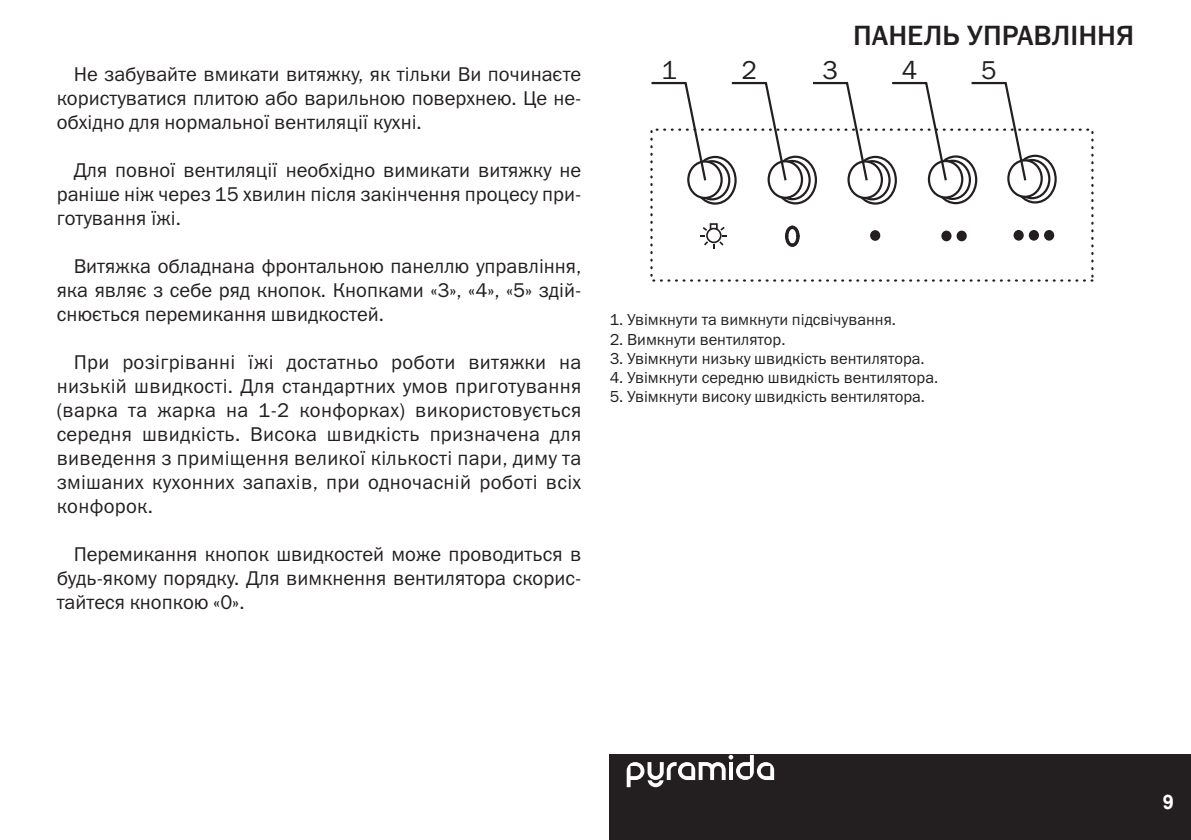
<style>
.page{position:relative;width:1191px;height:840px;background:#fff}
.page>*{position:absolute;margin:0;border:0;box-sizing:border-box;transform-origin:0 0}
.Раздел_Right{font:28px "Franklin Gothic Medium C";color:#231f20}
.t1{font:26.6px "Franklin Gothic";color:#231f20}
.Main_text{font:20px/24px "Franklin Gothic Book C";color:#231f20;text-align:justify}
.t2{font:700 20px "Arial";color:#fff}
.Snosky{font:16px "Franklin Gothic Book C";color:#231f20}
</style>
<div class="page">
<div style="left:609px;top:754px;width:582px;height:85px;background:#231f20"></div>
<svg style="left:626px;top:754px;width:148px;height:32px"></svg>
<svg style="left:694px;top:157px;width:41px;height:46px"></svg>
<div style="left:693px;top:156px;width:43px;height:48px;border:2px solid #231f20;border-radius:50%"></div>
<svg style="left:694px;top:161px;width:35px;height:38px"></svg>
<div style="left:693px;top:160px;width:37px;height:40px;border:2px solid #231f20;border-radius:50%"></div>
<div style="left:688px;top:161px;width:33px;height:37px;background:#fff;border-radius:50%"></div>
<div style="left:687px;top:160px;width:35px;height:39px;border:2px solid #231f20;border-radius:50%"></div>
<svg style="left:775px;top:157px;width:41px;height:46px"></svg>
<div style="left:774px;top:155px;width:43px;height:49px;border:2px solid #231f20;border-radius:50%"></div>
<svg style="left:775px;top:161px;width:34px;height:38px"></svg>
<div style="left:774px;top:160px;width:36px;height:40px;border:2px solid #231f20;border-radius:50%"></div>
<div style="left:768px;top:161px;width:34px;height:37px;background:#fff;border-radius:50%"></div>
<div style="left:767px;top:160px;width:36px;height:39px;border:2px solid #231f20;border-radius:50%"></div>
<svg style="left:855px;top:157px;width:40px;height:46px"></svg>
<div style="left:854px;top:156px;width:43px;height:48px;border:2px solid #231f20;border-radius:50%"></div>
<svg style="left:855px;top:161px;width:34px;height:38px"></svg>
<div style="left:854px;top:160px;width:36px;height:40px;border:2px solid #231f20;border-radius:50%"></div>
<div style="left:848px;top:161px;width:34px;height:37px;background:#fff;border-radius:50%"></div>
<div style="left:847px;top:160px;width:36px;height:39px;border:2px solid #231f20;border-radius:50%"></div>
<svg style="left:935px;top:156px;width:41px;height:47px"></svg>
<div style="left:934px;top:155px;width:43px;height:49px;border:2px solid #231f20;border-radius:50%"></div>
<svg style="left:935px;top:161px;width:35px;height:38px"></svg>
<div style="left:934px;top:159px;width:37px;height:41px;border:2px solid #231f20;border-radius:50%"></div>
<div style="left:929px;top:161px;width:33px;height:36px;background:#fff;border-radius:50%"></div>
<div style="left:928px;top:160px;width:35px;height:38px;border:2px solid #231f20;border-radius:50%"></div>
<svg style="left:1014px;top:156px;width:41px;height:46px"></svg>
<div style="left:1013px;top:155px;width:43px;height:48px;border:2px solid #231f20;border-radius:50%"></div>
<svg style="left:1014px;top:160px;width:35px;height:38px"></svg>
<div style="left:1013px;top:159px;width:37px;height:40px;border:2px solid #231f20;border-radius:50%"></div>
<div style="left:1008px;top:160px;width:33px;height:37px;background:#fff;border-radius:50%"></div>
<div style="left:1007px;top:159px;width:35px;height:39px;border:2px solid #231f20;border-radius:50%"></div>
<svg style="left:650px;top:81px;width:58px;height:102px"></svg>
<svg style="left:729px;top:81px;width:59px;height:102px"></svg>
<svg style="left:890px;top:81px;width:58px;height:102px"></svg>
<svg style="left:810px;top:81px;width:59px;height:102px"></svg>
<svg style="left:969px;top:81px;width:59px;height:102px"></svg>
<div style="left:870px;top:230px;width:10px;height:11px;background:#231f20;border-radius:50%"></div>
<div style="left:956px;top:230px;width:10px;height:11px;background:#231f20;border-radius:50%"></div>
<div style="left:941px;top:230px;width:10px;height:11px;background:#231f20;border-radius:50%"></div>
<div style="left:1044px;top:230px;width:10px;height:10px;background:#231f20;border-radius:50%"></div>
<div style="left:1028px;top:230px;width:11px;height:10px;background:#231f20;border-radius:50%"></div>
<div style="left:1013px;top:230px;width:10px;height:10px;background:#231f20;border-radius:50%"></div>
<svg style="left:785px;top:225px;width:15px;height:22px"></svg>
<svg style="left:700px;top:223px;width:27px;height:25px"></svg>
<p class="Main_text" style="left:57px;top:62px;width:526px;text-indent:17px">Не забувайте вмикати витяжку, як тільки Ви починаєте користуватися плитою або варильною поверхнею. Це не&shy;обхідно для нормальної вентиляції кухні.</p>
<p class="Main_text" style="left:57px;top:158px;width:526px;text-indent:17px">Для повної вентиляції необхідно вимикати витяжку не раніше ніж через 15 хвилин після закінчення процесу при&shy;готування їжі.</p>
<p class="Main_text" style="left:57px;top:254px;width:526px;text-indent:17px">Витяжка обладнана фронтальною панеллю управління, яка являє з себе ряд кнопок. Кнопками «3», «4», «5» здій&shy;снюється перемикання швидкостей.</p>
<p class="Main_text" style="left:57px;top:350px;width:526px;text-indent:17px">При розігріванні їжі достатньо роботи витяжки на низькій швидкості. Для стандартних умов приготування (варка та жарка на 1-2 конфорках) використовується середня швидкість. Висока швидкість призначена для виведення з приміщення великої кількості пари, диму та змішаних кухонних запахів, при одночасній роботі всіх конфорок.</p>
<p class="Main_text" style="left:57px;top:542px;width:526px;text-indent:17px">Перемикання кнопок швидкостей може проводиться в будь-якому порядку. Для вимкнення вентилятора скорис&shy;тайтеся кнопкою «0».</p>
<p class="Раздел_Right" style="left:853px;top:20px;width:282px">ПАНЕЛЬ УПРАВЛІННЯ</p>
<p class="t1" style="left:661px;top:54px;width:17px">1</p>
<p class="t1" style="left:741px;top:54px;width:17px">2</p>
<p class="t1" style="left:822px;top:54px;width:17px">3</p>
<p class="t1" style="left:901px;top:54px;width:17px">4</p>
<p class="t1" style="left:981px;top:54px;width:17px">5</p>
<p class="Snosky" style="left:609px;top:311px;width:288px">1. Увімкнути та вимкнути підсвічування.</p>
<p class="Snosky" style="left:609px;top:330px;width:177px">2. Вимкнути вентилятор.</p>
<p class="Snosky" style="left:609px;top:349px;width:316px">3. Увімкнути низьку швидкість вентилятора.</p>
<p class="Snosky" style="left:609px;top:368px;width:330px">4. Увімкнути середню швидкість вентилятора.</p>
<p class="Snosky" style="left:609px;top:387px;width:317px">5. Увімкнути високу швидкість вентилятора.</p>
<p class="t2" style="left:1162px;top:788px;width:13px">9</p>
</div>
